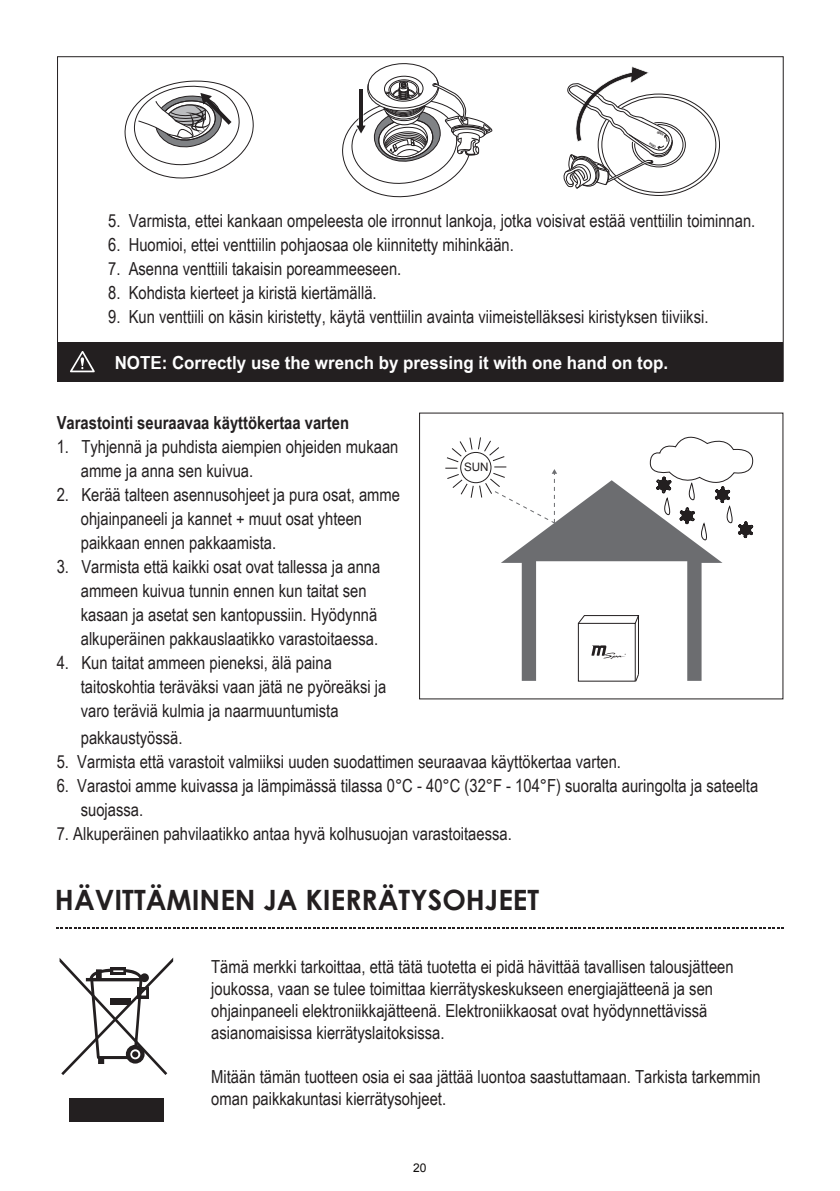
<style>
.page{position:relative;width:840px;height:1191px;background:#fff}
.page>*{position:absolute;margin:0;border:0;box-sizing:border-box;transform-origin:0 0}
.t1{font:700 28px "Century Gothic";color:#231f20}
.t2{font:18px/24px "Arial Narrow";color:#231f20}
.t3{font:700 18px "Arial Narrow";color:#fff;scale:1.14 1}
.t4{font:700 18px "Arial Narrow";color:#231f20}
.t5{font:12px "Arial";color:#100e0d}
.t6{font:11.6px "Arial";color:#231f20}
.t7{font:3.8px "TV Nord EF Bold Con";color:#231f20}
</style>
<div class="page">
<svg style="left:56px;top:927px;width:727px;height:2px"></svg>
<div style="left:69px;top:1098px;width:94px;height:24px;background:#231f20"></div>
<svg style="left:60px;top:958px;width:113px;height:117px"></svg>
<svg style="left:501px;top:480px;width:221px;height:201px"></svg>
<svg style="left:445px;top:437px;width:112px;height:87px"></svg>
<svg style="left:649px;top:436px;width:104px;height:108px"></svg>
<svg style="left:577px;top:615px;width:62px;height:9px"></svg>
<hr style="left:637px;top:615px;width:1px;height:59px;background:#231f20">
<svg style="left:634px;top:673px;width:4px;height:9px"></svg>
<svg style="left:591px;top:645px;width:34px;height:14px"></svg>
<div style="left:57px;top:342px;width:725px;height:39px;background:#231f20"></div>
<svg style="left:70px;top:351px;width:25px;height:21px"></svg>
<svg style="left:563px;top:66px;width:157px;height:130px"></svg>
<svg style="left:124px;top:80px;width:130px;height:99px"></svg>
<svg style="left:342px;top:63px;width:150px;height:135px"></svg>
<p class="t7" style="left:658px;top:130px;width:8px;rotate:27deg">open</p>
<p class="t7" style="left:654px;top:149px;width:9px;rotate:-153deg">close</p>
<p class="t2" style="left:108px;top:208px;width:648px">5. Varmista, ettei kankaan ompeleesta ole irronnut lankoja, jotka voisivat estää venttiilin toiminnan.</p>
<p class="t2" style="left:108px;top:232px;width:407px">6. Huomioi, ettei venttiilin pohjaosaa ole kiinnitetty mihinkään.</p>
<p class="t2" style="left:108px;top:256px;width:294px">7. Asenna venttiili takaisin poreammeeseen.</p>
<p class="t2" style="left:108px;top:280px;width:270px">8. Kohdista kierteet ja kiristä kiertämällä.</p>
<p class="t2" style="left:108px;top:304px;width:601px">9. Kun venttiili on käsin kiristetty, käytä venttiilin avainta viimeistelläksesi kiristyksen tiiviiksi.</p>
<p class="t3" style="left:115px;top:349px;width:487px">NOTE: Correctly use the wrench by pressing it with one hand on top.</p>
<p class="t4" style="left:57px;top:408px;width:294px">Varastointi seuraavaa käyttökertaa varten</p>
<p class="t2" style="left:81px;top:433px;width:319px;text-indent:-24px">1. Tyhjennä ja puhdista aiempien ohjeiden mukaan amme ja anna sen kuivua.</p>
<p class="t2" style="left:81px;top:481px;width:320px;text-indent:-24px">2. Kerää talteen asennusohjeet ja pura osat, amme ohjainpaneeli ja kannet + muut osat yhteen paikkaan ennen pakkaamista.</p>
<p class="t2" style="left:81px;top:553px;width:301px;text-indent:-24px">3. Varmista että kaikki osat ovat tallessa ja anna ammeen kuivua tunnin ennen kun taitat sen kasaan ja asetat sen kantopussiin. Hyödynnä alkuperäinen pakkauslaatikko varastoitaessa.</p>
<p class="t2" style="left:81px;top:649px;width:307px;text-indent:-24px">4. Kun taitat ammeen pieneksi, älä paina taitoskohtia teräväksi vaan jätä ne pyöreäksi ja varo teräviä kulmia ja naarmuuntumista</p>
<p class="t6" style="left:464px;top:460px;width:26px">SUN</p>
<p class="t2" style="left:81px;top:725px;width:103px">pakkaustyössä.</p>
<p class="t2" style="left:57px;top:749px;width:565px">5. Varmista että varastoit valmiiksi uuden suodattimen seuraavaa käyttökertaa varten.</p>
<p class="t2" style="left:81px;top:773px;width:678px;text-indent:-24px">6. Varastoi amme kuivassa ja lämpimässä tilassa 0°C - 40°C (32°F - 104°F) suoralta auringolta ja sateelta suojassa.</p>
<p class="t2" style="left:57px;top:821px;width:456px">7. Alkuperäinen pahvilaatikko antaa hyvä kolhusuojan varastoitaessa.</p>
<h1 class="t1" style="left:55px;top:878px;width:485px">HÄVITTÄMINEN JA KIERRÄTYSOHJEET</h1>
<p class="t2" style="left:211px;top:954px;width:523px;line-height:22px">Tämä merkki tarkoittaa, että tätä tuotetta ei pidä hävittää tavallisen talousjätteen joukossa, vaan se tulee toimittaa kierrätyskeskukseen energiajätteenä ja sen ohjainpaneeli elektroniikkajätteenä. Elektroniikkaosat ovat hyödynnettävissä asianomaisissa kierrätyslaitoksissa.</p>
<p class="t2" style="left:211px;top:1064px;width:550px;line-height:22px">Mitään tämän tuotteen osia ei saa jättää luontoa saastuttamaan. Tarkista tarkemmin oman paikkakuntasi kierrätysohjeet.</p>
<p class="t5" style="left:413px;top:1159px;width:15px">20</p>
</div>
